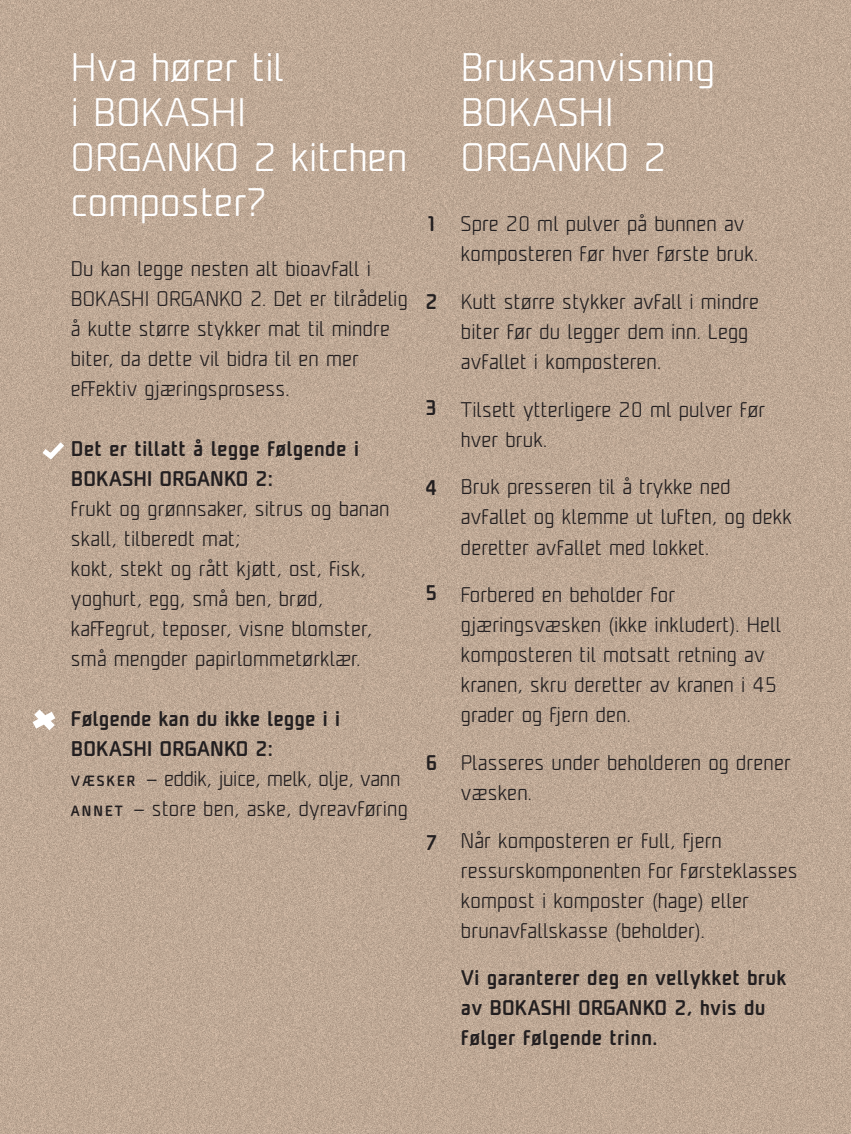
<style>
.page{position:relative;width:851px;height:1134px;background:#fff}
.page>*{position:absolute;margin:0;border:0;box-sizing:border-box;transform-origin:0 0}
.t1{font:300 37.5px/45px "Unicod";letter-spacing:.01em;color:#fff;scale:1.04 1}
.t2{font:300 20px/30px "Unicod";letter-spacing:.01em;color:#231f20}
.t3{font:500 20px/30px "Unicod";letter-spacing:.01em;color:#231f20}
.s1{font-weight:500}
.s2{font-weight:500;font-size:14px}
.s3{font-weight:400}
</style>
<div class="page">
<img style="left:0;top:0;width:850px;height:1134px">
<svg style="left:37px;top:437px;width:32px;height:26px"></svg>
<svg style="left:24px;top:701px;width:40px;height:37px"></svg>
<h1 class="t1" style="left:71px;top:44px;width:325px">Hva hører til<br>i BOKASHI<br>ORGANKO 2 kitchen composter?</h1>
<p class="t2" style="left:71px;top:253px;width:338px">Du kan legge nesten alt bioavfall i BOKASHI ORGANKO 2. Det er tilrådelig å kutte større stykker mat til mindre biter, da dette vil bidra til en mer effektiv gjæringsprosess.</p>
<p class="t3" style="left:71px;top:433px;width:290px">Det er tillatt å legge følgende i<br>BOKASHI ORGANKO 2:</p>
<p class="t2" style="left:71px;top:493px;width:320px">frukt og grønnsaker, sitrus og banan skall, tilberedt mat;<br>kokt, stekt og rått kjøtt, ost, fisk, yoghurt, egg, små ben, brød, kaffegrut, teposer, visne blomster, små mengder papirlommetørklær.</p>
<p class="t2" style="left:71px;top:703px;width:338px"><span class="s1">Følgende kan du ikke legge i i<br>BOKASHI ORGANKO 2:<br></span><span class="s2">VÆ S K E R</span> <span class="s3">–</span> eddik, juice, melk, olje, vann<br><span class="s2">A N N E T</span> <span class="s3">–</span> store ben, aske, dyreavføring</p>
<p class="t3" style="left:425px;top:208px;width:14px">1</p>
<p class="t3" style="left:425px;top:286px;width:14px">2</p>
<p class="t3" style="left:425px;top:392px;width:14px">3</p>
<p class="t3" style="left:425px;top:472px;width:14px">4</p>
<p class="t3" style="left:425px;top:576px;width:14px">5</p>
<p class="t3" style="left:425px;top:746px;width:14px">6</p>
<p class="t3" style="left:425px;top:826px;width:14px">7</p>
<h1 class="t1" style="left:461px;top:44px;width:246px">Bruksanvisning<br>BOKASHI<br>ORGANKO 2</h1>
<p class="t2" style="left:461px;top:208px;width:298px">Spre 20 ml pulver på bunnen av komposteren før hver første bruk.</p>
<p class="t2" style="left:461px;top:286px;width:299px">Kutt større stykker avfall i mindre biter før du legger dem inn. Legg avfallet i komposteren.</p>
<p class="t2" style="left:461px;top:394px;width:306px">Tilsett ytterligere 20 ml pulver før hver bruk.</p>
<p class="t2" style="left:461px;top:471px;width:332px">Bruk presseren til å trykke ned avfallet og klemme ut luften, og dekk deretter avfallet med lokket.</p>
<p class="t2" style="left:461px;top:579px;width:322px">Forbered en beholder for gjæringsvæsken (ikke inkludert). Hell komposteren til motsatt retning av kranen, skru deretter av kranen i 45 grader og fjern den.</p>
<p class="t2" style="left:461px;top:747px;width:331px">Plasseres under beholderen og drener væsken.</p>
<p class="t2" style="left:461px;top:825px;width:338px">Når komposteren er full, fjern ressurskomponenten for førsteklasses kompost i komposter (hage) eller brunavfallskasse (beholder).</p>
<p class="t3" style="left:461px;top:962px;width:327px">Vi garanterer deg en vellykket bruk av BOKASHI ORGANKO 2, hvis du følger følgende trinn.</p>
</div>
